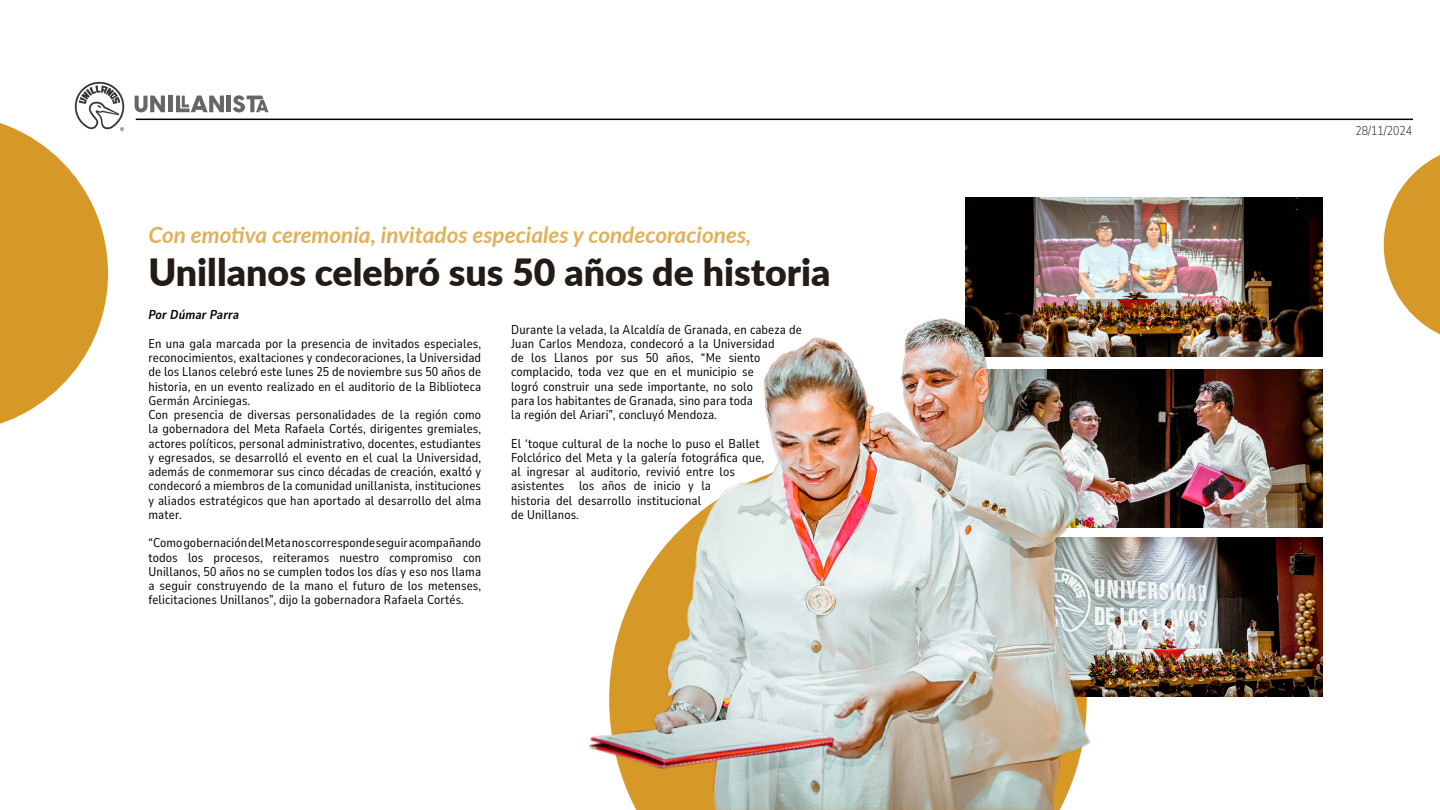
<style>
.page{position:relative;width:1440px;height:810px;background:#fff}
.page>*{position:absolute;margin:0;border:0;box-sizing:border-box;transform-origin:0 0}
.t1{font:900 37.5px "Lato";color:#231c16}
.t2{font:italic 700 22.5px "Lato";color:#e0b05b}
.t3{font:12.75px/14.2px "Nunito Sans 10 pt Condensed";letter-spacing:.01em;color:#000}
.t4{font:italic 700 12.75px "Nunito Sans 10 pt Condensed";letter-spacing:.01em;color:#000}
.t5{font:200 12.75px "Nunito Sans 10 pt Condensed";color:#000}
</style>
<div class="page">
<hr style="left:136px;top:119px;width:1277px;height:1px;background:#000">
<div style="left:168px;top:96px;width:5px;height:16px;background:#666"></div>
<svg style="left:176px;top:96px;width:48px;height:16px"></svg>
<hr style="left:227px;top:96px;width:4px;height:16px;background:#666">
<svg style="left:233px;top:95px;width:35px;height:17px"></svg>
<svg style="left:135px;top:96px;width:30px;height:16px"></svg>
<img style="left:74px;top:81px;width:51px;height:51px">
<svg style="left:0;top:115px;width:108px;height:309px"></svg>
<svg style="left:1384px;top:155px;width:56px;height:180px"></svg>
<img style="left:965px;top:197px;width:358px;height:159px">
<img style="left:1116px;top:369px;width:207px;height:159px">
<img style="left:1116px;top:537px;width:207px;height:159px">
<img style="left:589px;top:284px;width:527px;height:526px">
<h2 class="t2" style="left:148px;top:219px;width:604px">Con emotiva ceremonia, invitados especiales y condecoraciones,</h2>
<h1 class="t1" style="left:148px;top:244px;width:684px">Unillanos celebró sus 50 años de historia</h1>
<p class="t4" style="left:148px;top:306px;width:92px">Por Dúmar Parra</p>
<p class="t3" style="left:148px;top:336px;width:334px">En una gala marcada por la presencia de invitados especiales, reconocimientos, exaltaciones y condecoraciones, la Universidad de los Llanos celebró este lunes 25 de noviembre sus 50 años de historia, en un evento realizado en el auditorio de la Biblioteca Germán Arciniegas.<br>Con presencia de diversas personalidades de la región como la gobernadora del Meta Rafaela Cortés, dirigentes gremiales, actores políticos, personal administrativo, docentes, estudiantes y egresados, se desarrolló el evento en el cual la Universidad, además de conmemorar sus cinco décadas de creación, exaltó y condecoró a miembros de la comunidad unillanista, instituciones y aliados estratégicos que han aportado al desarrollo del alma mater.</p>
<p class="t3" style="left:148px;top:535px;width:334px;text-align:justify">“Como gobernación del Meta nos corresponde seguir acompañando todos los procesos, reiteramos nuestro compromiso con Unillanos, 50 años no se cumplen todos los días y eso nos llama a seguir construyendo de la mano el futuro de los metenses, felicitaciones Unillanos”, dijo la gobernadora Rafaela Cortés.</p>
<p class="t3" style="left:511px;top:321px;width:292px">Durante la velada, la Alcaldía de Granada, en cabeza de Juan Carlos Mendoza, condecoró a la Universidad<br>de los Llanos por sus 50 años, “Me siento complacido, toda vez que en el municipio se<br>logró construir una sede importante, no solo<br>para los habitantes de Granada, sino para toda<br>la región del Ariari”, concluyó Mendoza.</p>
<p class="t3" style="left:511px;top:436px;width:255px">El ‘toque cultural de la noche lo puso el Ballet Folclórico del Meta y la galería fotográfica que, al ingresar al auditorio, revivió entre los asistentes los años de inicio y la<br>historia del desarrollo institucional<br>de Unillanos.</p>
<p class="t5" style="left:1356px;top:122px;width:58px">28/11/2024</p>
</div>
